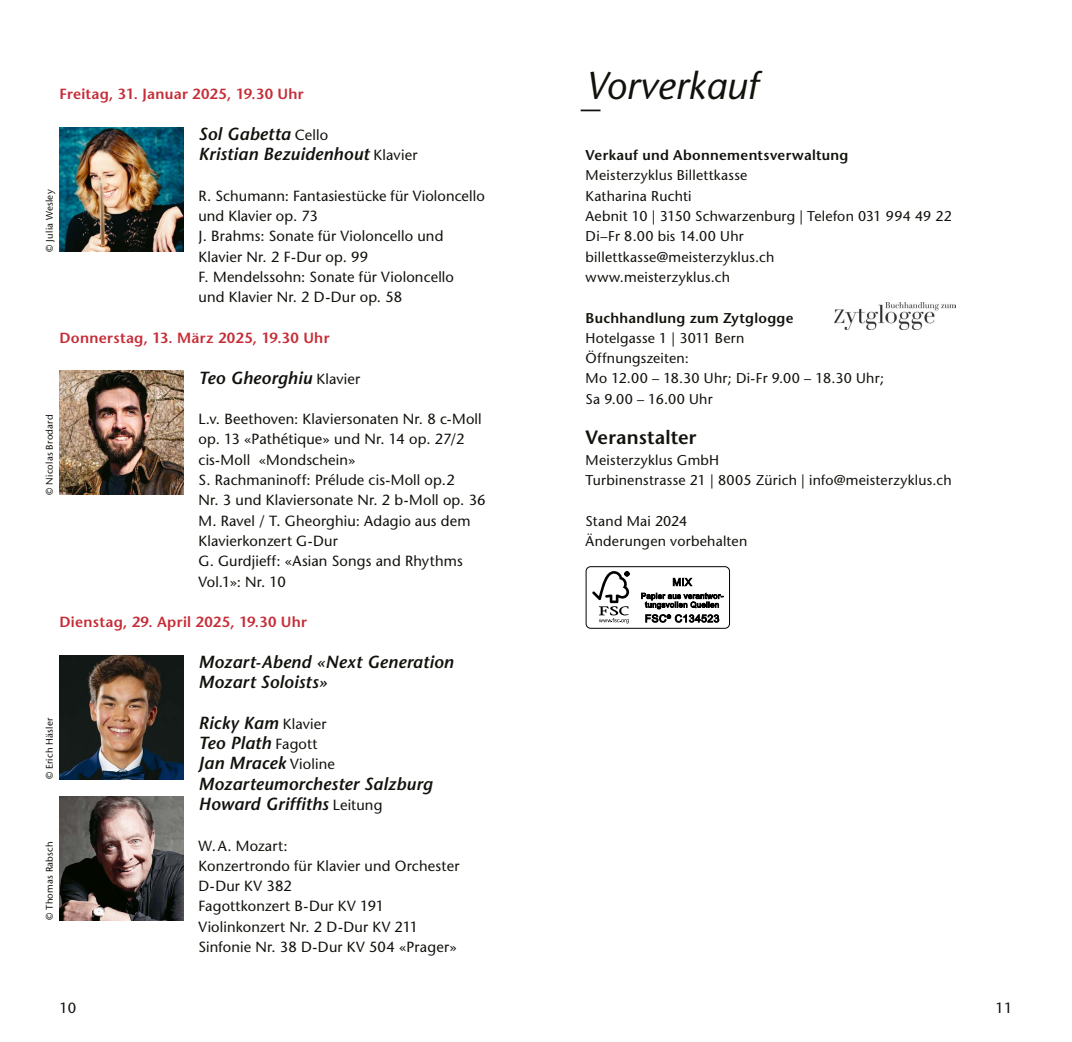
<style>
.page{position:relative;width:1072px;height:1042px;background:#fff}
.page>*{position:absolute;margin:0;border:0;box-sizing:border-box;transform-origin:0 0}
.t1{font:italic 38.5px "Stone Sans";color:#12120d}
.t2{font:600 19.25px "Stone Sans";letter-spacing:.01em;color:#12120d}
.t3{font:italic 600 17.5px/20.3px "Stone Sans";letter-spacing:.01em;color:#12120d}
.t4{font:14.7px/20.3px "Stone Sans";letter-spacing:.01em;color:#12120d}
.t5{font:600 14.7px "Stone Sans";letter-spacing:.02em;color:#c62d38}
.t6{font:14.17px/20.3px "Stone Sans";letter-spacing:.02em;color:#12120d}
.t7{font:600 14.17px "Stone Sans";letter-spacing:.02em;color:#12120d}
.t8{font:9.62px "Stone Sans";letter-spacing:.025em;color:#12120d}
.s1{font-weight:400;font-style:normal;font-size:14.7px}
</style>
<div class="page">
<div style="left:585px;top:566px;width:145px;height:62px;border:1px solid #000;border-radius:5px"></div>
<svg style="left:592px;top:571px;width:37px;height:52px"></svg>
<svg style="left:673px;top:577px;width:19px;height:10px"></svg>
<svg style="left:641px;top:593px;width:82px;height:30px"></svg>
<svg style="left:580px;top:110px;width:20px;height:1px"></svg>
<img style="left:834px;top:303px;width:121px;height:27px">
<img style="left:60px;top:128px;width:124px;height:124px">
<img style="left:60px;top:371px;width:124px;height:124px">
<img style="left:60px;top:655px;width:124px;height:124px">
<img style="left:60px;top:796px;width:124px;height:124px">
<p class="t5" style="left:60px;top:85px;width:246px">Freitag, 31. Januar 2025, 19.30 Uhr</p>
<p class="t3" style="left:198px;top:124px;width:220px">Sol Gabetta <span class="s1">Cello<br></span>Kristian Bezuidenhout <span class="s1">Klavier</span></p>
<p class="t4" style="left:198px;top:185px;width:288px">R. Schumann: Fantasiestücke für Violoncello und Klavier op. 73<br>J. Brahms: Sonate für Violoncello und<br>Klavier Nr. 2 F-Dur op. 99<br>F. Mendelssohn: Sonate für Violoncello<br>und Klavier Nr. 2 D-Dur op. 58</p>
<p class="t5" style="left:60px;top:329px;width:271px">Donnerstag, 13. März 2025, 19.30 Uhr</p>
<p class="t3" style="left:198px;top:367px;width:163px">Teo Gheorghiu <span class="s1">Klavier</span></p>
<p class="t4" style="left:198px;top:409px;width:288px">L.v. Beethoven: Klaviersonaten Nr. 8 c-Moll op. 13 «Pathétique» und Nr. 14 op. 27/2 cis-Moll «Mondschein»<br>S. Rachmaninoff: Prélude cis-Moll op.2<br>Nr. 3 und Klaviersonate Nr. 2 b-Moll op. 36<br>M. Ravel / T. Gheorghiu: Adagio aus dem Klavierkonzert G-Dur<br>G. Gurdjieff: «Asian Songs and Rhythms Vol.1»: Nr. 10</p>
<p class="t5" style="left:60px;top:613px;width:249px">Dienstag, 29. April 2025, 19.30 Uhr</p>
<p class="t3" style="left:198px;top:651px;width:257px">Mozart-Abend «Next Generation<br>Mozart Soloists»</p>
<p class="t3" style="left:198px;top:712px;width:235px">Ricky Kam <span class="s1">Klavier<br></span>Teo Plath <span class="s1">Fagott<br></span>Jan Mracek <span class="s1">Violine<br></span>Mozarteumorchester Salzburg<br>Howard Griffiths <span class="s1">Leitung</span></p>
<p class="t4" style="left:198px;top:835px;width:262px">W.A. Mozart:<br>Konzertrondo für Klavier und Orchester<br>D-Dur KV 382<br>Fagottkonzert B-Dur KV 191<br>Violinkonzert Nr. 2 D-Dur KV 211<br>Sinfonie Nr. 38 D-Dur KV 504 «Prager»</p>
<p class="t8" style="left:44px;top:252px;width:64px;rotate:-90deg">© Julia Wesley</p>
<p class="t8" style="left:44px;top:495px;width:82px;rotate:-90deg">© Nicolas Brodard</p>
<p class="t8" style="left:44px;top:779px;width:64px;rotate:-90deg">© Erich Häsler</p>
<p class="t8" style="left:44px;top:920px;width:81px;rotate:-90deg">© Thomas Rabsch</p>
<h1 class="t1" style="left:585px;top:63px;width:174px">Vorverkauf</h1>
<p class="t7" style="left:585px;top:147px;width:264px">Verkauf und Abonnementsverwaltung</p>
<p class="t6" style="left:585px;top:165px;width:368px">Meisterzyklus Billettkasse<br>Katharina Ruchti<br>Aebnit 10 | 3150 Schwarzenburg | Telefon 031 994 49 22<br>Di–Fr 8.00 bis 14.00 Uhr<br>billettkasse@meisterzyklus.ch<br>www.meisterzyklus.ch</p>
<p class="t7" style="left:585px;top:309px;width:209px">Buchhandlung zum Zytglogge</p>
<p class="t6" style="left:585px;top:328px;width:300px">Hotelgasse 1 | 3011 Bern<br>Öffnungszeiten:<br>Mo 12.00 – 18.30 Uhr; Di-Fr 9.00 – 18.30 Uhr;<br>Sa 9.00 – 16.00 Uhr</p>
<h2 class="t2" style="left:585px;top:426px;width:112px">Veranstalter</h2>
<p class="t6" style="left:585px;top:450px;width:368px">Meisterzyklus GmbH<br>Turbinenstrasse 21 | 8005 Zürich | info@meisterzyklus.ch</p>
<p class="t6" style="left:585px;top:510px;width:163px">Stand Mai 2024<br>Änderungen vorbehalten</p>
<p class="t4" style="left:60px;top:997px;width:18px">10</p>
<p class="t4" style="left:995px;top:997px;width:18px">11</p>
</div>
